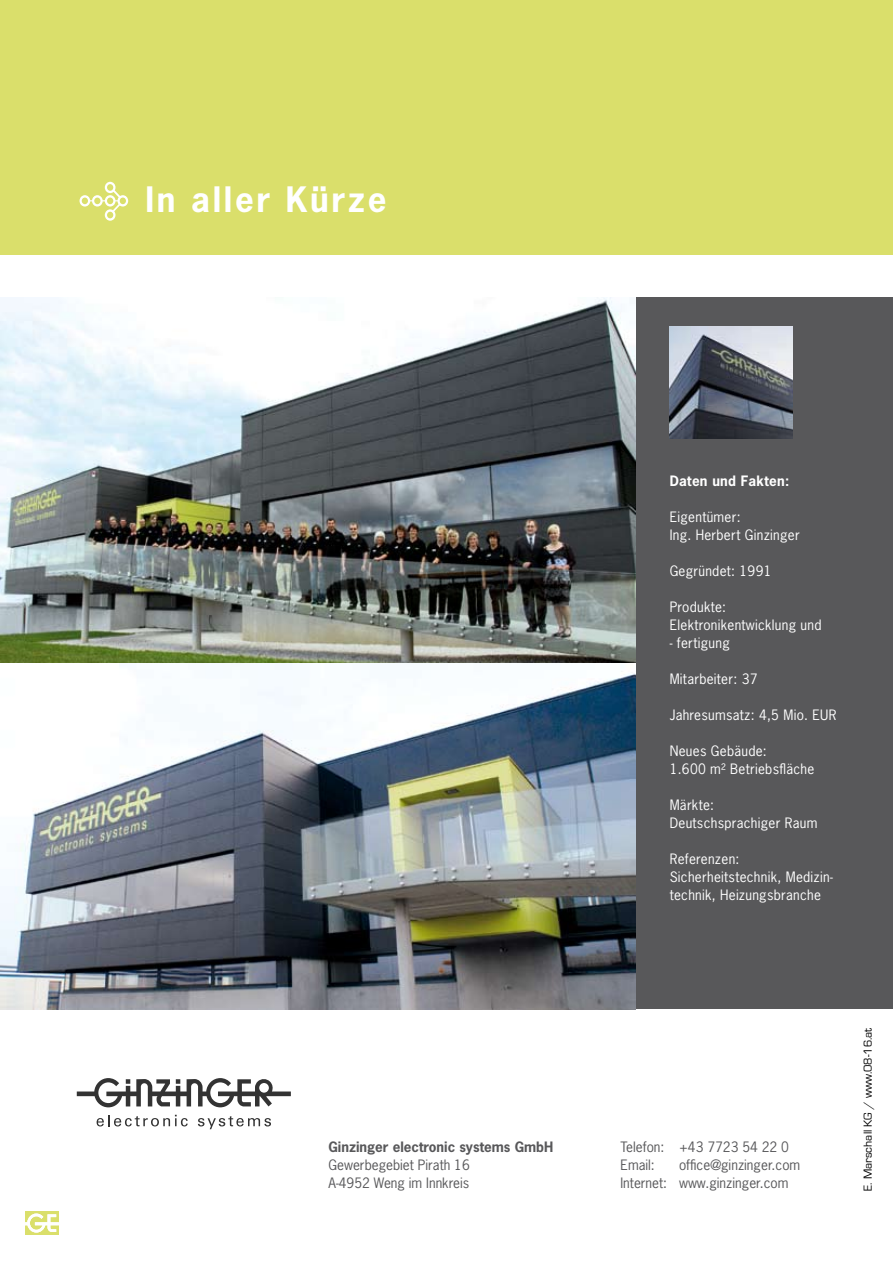
<style>
.page{position:relative;width:893px;height:1263px;background:#fff}
.page>*{position:absolute;margin:0;border:0;box-sizing:border-box;transform-origin:0 0}
.t1{font:700 33px "News Gothic";letter-spacing:.08em;color:#fff}
.t2{font:13.5px/18px "News Gothic";letter-spacing:.02em;color:#fff}
.t3{font:13.5px/18px "News Gothic Std";color:#58585a}
.t4{font:700 13.5px "News Gothic Std";color:#58585a}
.t5{font:700 13.5px "News Gothic";letter-spacing:.02em;color:#fff}
.t6{font:12px "Eurostile";color:#000}
</style>
<div class="page">
<div style="left:25px;top:1211px;width:34px;height:24px;background:#dadf6b"></div>
<svg style="left:25px;top:1213px;width:34px;height:19px"></svg>
<div style="left:0;top:298px;width:893px;height:711px;background:#58585a"></div>
<div style="left:0;top:0;width:893px;height:255px;background:#dadf6b"></div>
<img style="left:0;top:298px;width:635px;height:365px">
<img style="left:0;top:663px;width:635px;height:346px">
<svg style="left:77px;top:1078px;width:214px;height:29px"></svg>
<svg style="left:97px;top:1115px;width:91px;height:11px"></svg>
<svg style="left:198px;top:1116px;width:73px;height:13px"></svg>
<svg style="left:80px;top:182px;width:48px;height:39px"></svg>
<img style="left:670px;top:326px;width:122px;height:112px">
<h1 class="t1" style="left:146px;top:177px;width:242px">In aller Kürze</h1>
<p class="t4" style="left:329px;top:1138px;width:226px">Ginzinger electronic systems GmbH</p>
<p class="t3" style="left:329px;top:1156px;width:143px">Gewerbegebiet Pirath 16<br>A-4952 Weng im Innkreis</p>
<p class="t5" style="left:670px;top:472px;width:121px">Daten und Fakten:</p>
<p class="t2" style="left:670px;top:507px;width:132px">Eigentümer:<br>Ing. Herbert Ginzinger</p>
<p class="t2" style="left:670px;top:561px;width:103px">Gegründet: 1991</p>
<p class="t2" style="left:670px;top:597px;width:153px">Produkte:<br>Elektronikentwicklung und</p>
<p class="t2" style="left:670px;top:633px;width:62px">- fertigung</p>
<p class="t2" style="left:670px;top:669px;width:87px">Mitarbeiter: 37</p>
<p class="t2" style="left:670px;top:705px;width:168px">Jahresumsatz: 4,5 Mio. EUR</p>
<p class="t2" style="left:670px;top:741px;width:146px">Neues Gebäude:<br>1.600 m² Betriebsfläche</p>
<p class="t2" style="left:670px;top:795px;width:149px">Märkte:<br>Deutschsprachiger Raum</p>
<p class="t2" style="left:670px;top:849px;width:165px">Referenzen:<br>Sicherheitstechnik, Medizin&shy;technik, Heizungsbranche</p>
<p class="t3" style="left:620px;top:1138px;width:170px">Telefon: +43 7723 54 22 0<br>Email:</p>
<p class="t3" style="left:620px;top:1156px;width:181px;text-indent:58px">office@ginzinger.com<br>Internet: www.ginzinger.com</p>
<p class="t6" style="left:861px;top:1191px;width:165px;rotate:-90deg">E. Marschall KG / www.08-16.at</p>
</div>
